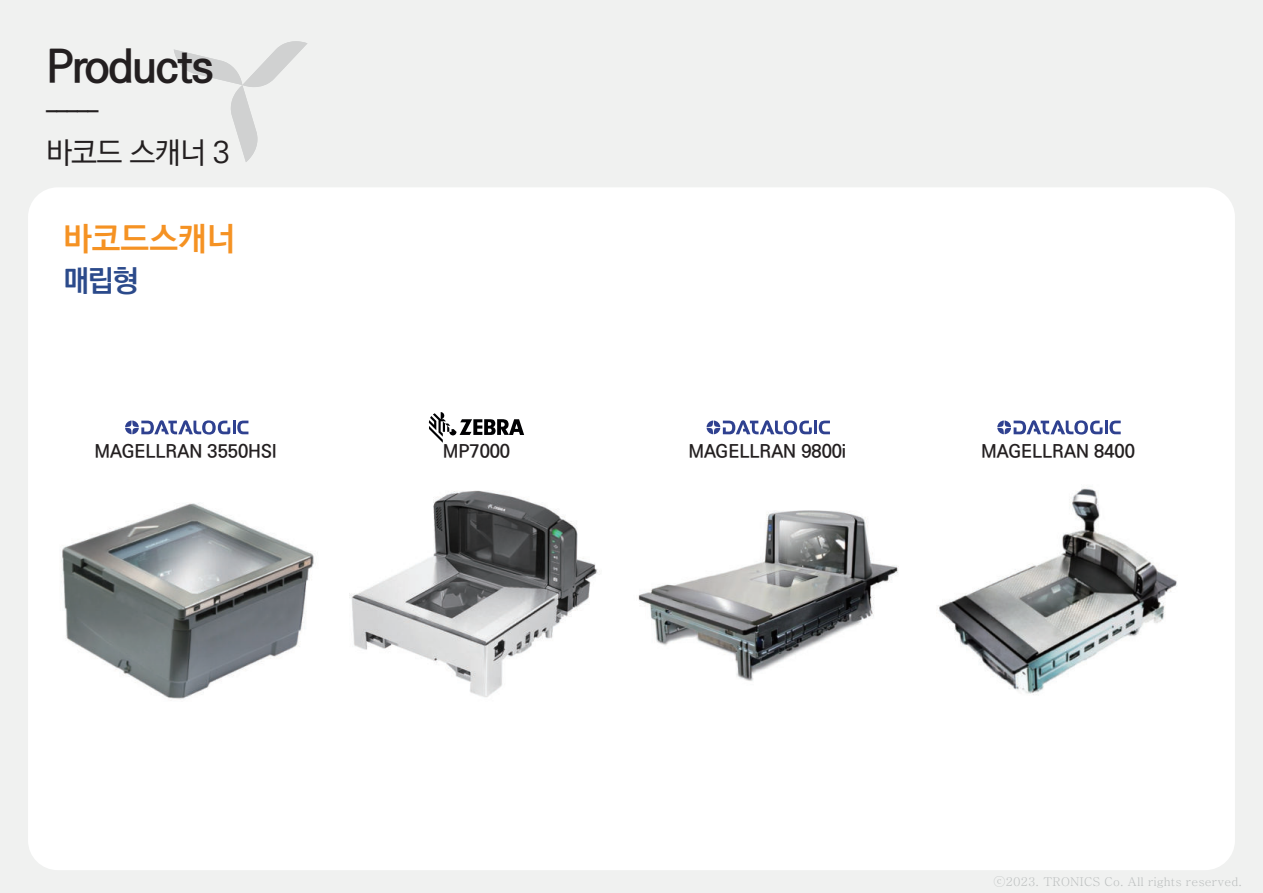
<style>
.page{position:relative;width:1263px;height:893px;background:#f0f1f0}
.page>*{position:absolute;margin:0;border:0;box-sizing:border-box;transform-origin:0 0}
.t1{font:700 45px "Ko Pub World Dotum";letter-spacing:-.03em;color:#231f20}
.t2{font:700 33px "Ko Pub World Dotum";color:#f59223}
.t3{font:500 30px "Ko Pub World Dotum";letter-spacing:-.03em;color:#231f20}
.t4{font:700 30px "Ko Pub World Dotum";color:#2b4a8b}
.t5{font:700 22.5px "Ko Pub World Dotum";color:#231f20}
.t6{font:700 18px "Ko Pub World Dotum";color:#231f20}
.t7{font:500 12px "Adobe Myungjo Std";color:#bbbebe}
</style>
<div class="page">
<svg style="left:174px;top:41px;width:133px;height:121px"></svg>
<div style="left:28px;top:187px;width:1207px;height:683px;background:#fff;border-radius:30px"></div>
<img style="left:61px;top:490px;width:537px;height:210px">
<img style="left:638px;top:510px;width:261px;height:171px">
<img style="left:938px;top:488px;width:239px;height:207px">
<svg style="left:429px;top:412px;width:95px;height:31px"></svg>
<svg style="left:997px;top:420px;width:124px;height:15px"></svg>
<svg style="left:706px;top:420px;width:124px;height:15px"></svg>
<svg style="left:125px;top:420px;width:123px;height:15px"></svg>
<h1 class="t1" style="left:46px;top:45px;width:170px">Products</h1>
<p class="t5" style="left:46px;top:90px;width:54px">_____</p>
<h3 class="t3" style="left:46px;top:131px;width:186px">바코드 스캐너 3</h3>
<h2 class="t2" style="left:63px;top:214px;width:174px">바코드스캐너</h2>
<h3 class="t4" style="left:63px;top:259px;width:77px">매립형</h3>
<p class="t6" style="left:95px;top:443px;width:184px">MAGELLRAN 3550HSI</p>
<p class="t6" style="left:688px;top:443px;width:159px">MAGELLRAN 9800i</p>
<p class="t6" style="left:443px;top:443px;width:69px">MP7000</p>
<p class="t6" style="left:981px;top:443px;width:155px">MAGELLRAN 8400</p>
<p class="t7" style="left:993px;top:875px;width:250px">ⓒ2023. TRONICS Co. All rights reserved.</p>
</div>
